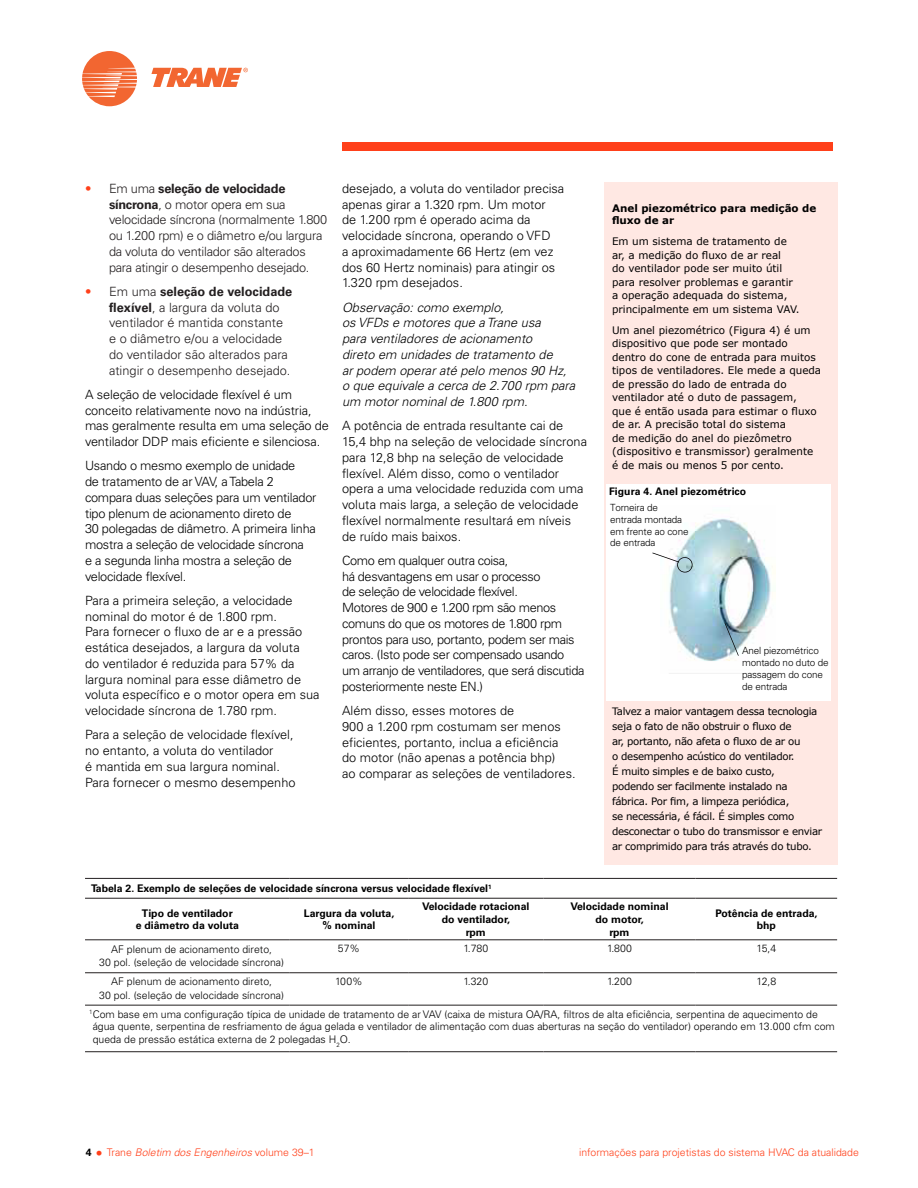
<style>
.page{position:relative;width:918px;height:1188px;background:#fff}
.page>*{position:absolute;margin:0;border:0;box-sizing:border-box;transform-origin:0 0}
.txt{font:300 12.75px/15.8px "Univers";color:#000}
.txt-2{font:300 12.75px/15.8px "Univers";letter-spacing:-.03em;color:#000}
.txt-3{font:300 12.75px/15.8px "Univers";letter-spacing:-.02em;color:#000}
.txt-4{font:italic 300 12.75px/15.8px "Univers";color:#000}
.t1{font:300 12.75px/15.8px "Univers";letter-spacing:-.02em;color:#231f20}
.t2{font:300 12.75px/15.8px "Univers";color:#231f20}
.txt-5{font:300 10.5px/12.8px "Univers";color:#000;text-align:center}
.tabela1{font:700 10.5px/12.6px "Univers";color:#000;text-align:center}
.tabela1-2{font:300 10.5px/13.5px "Univers";color:#000;text-align:center}
.t3{font:300 10.5px "Univers";color:#ff401a}
.t4{font:italic 300 10.5px "Univers";color:#ff401a}
.t5{font:10.35px/13.5px "Verdana";color:#000}
.t6{font:700 10.35px/12.5px "Verdana";color:#000}
.t7{font:10.2px/15px "Verdana";letter-spacing:-.03em;color:#000}
.t8{font:300 9.9px/11.9px "Univers";letter-spacing:-.015em;color:#000}
.s1{color:#ff401a}
.s2{font-weight:700}
.s3{font-weight:700;font-style:normal;color:#000}
.s4{font-weight:700;font-style:normal;font-size:13.5px}
.s5{font-style:normal}
</style>
<div class="page">
<div style="left:342px;top:142px;width:491px;height:9px;background:#ff401a"></div>
<svg style="left:151px;top:68px;width:97px;height:19px"></svg>
<svg style="left:82px;top:51px;width:55px;height:55px"></svg>
<div style="left:604px;top:183px;width:234px;height:682px;background:#ffe8e3"></div>
<div style="left:606px;top:484px;width:225px;height:216px;background:#fff"></div>
<img style="left:669px;top:518px;width:106px;height:143px">
<svg style="left:652px;top:553px;width:41px;height:20px"></svg>
<svg style="left:724px;top:622px;width:15px;height:34px"></svg>
<hr style="left:85px;top:878px;width:205px;height:1px;background:#231f20">
<hr style="left:290px;top:878px;width:118px;height:1px;background:#231f20">
<hr style="left:408px;top:878px;width:135px;height:1px;background:#231f20">
<hr style="left:543px;top:878px;width:153px;height:1px;background:#231f20">
<hr style="left:696px;top:878px;width:141px;height:1px;background:#231f20">
<hr style="left:85px;top:898px;width:205px;height:1px;background:#231f20">
<hr style="left:290px;top:898px;width:118px;height:1px;background:#231f20">
<hr style="left:408px;top:898px;width:135px;height:1px;background:#231f20">
<hr style="left:543px;top:898px;width:153px;height:1px;background:#231f20">
<hr style="left:696px;top:898px;width:141px;height:1px;background:#231f20">
<hr style="left:85px;top:939px;width:205px;height:1px;background:#231f20">
<hr style="left:290px;top:939px;width:118px;height:1px;background:#231f20">
<hr style="left:408px;top:939px;width:135px;height:1px;background:#231f20">
<hr style="left:543px;top:939px;width:153px;height:1px;background:#231f20">
<hr style="left:696px;top:939px;width:141px;height:1px;background:#231f20">
<hr style="left:85px;top:972px;width:205px;height:1px;background:#231f20">
<hr style="left:290px;top:972px;width:118px;height:1px;background:#231f20">
<hr style="left:408px;top:972px;width:135px;height:1px;background:#231f20">
<hr style="left:543px;top:972px;width:153px;height:1px;background:#231f20">
<hr style="left:696px;top:972px;width:141px;height:1px;background:#231f20">
<hr style="left:85px;top:1005px;width:205px;height:1px;background:#231f20">
<hr style="left:290px;top:1005px;width:118px;height:1px;background:#231f20">
<hr style="left:408px;top:1005px;width:135px;height:1px;background:#231f20">
<hr style="left:543px;top:1005px;width:153px;height:1px;background:#231f20">
<hr style="left:696px;top:1005px;width:141px;height:1px;background:#231f20">
<hr style="left:85px;top:1051px;width:205px;height:1px;background:#231f20">
<hr style="left:290px;top:1051px;width:118px;height:1px;background:#231f20">
<hr style="left:408px;top:1051px;width:135px;height:1px;background:#231f20">
<hr style="left:543px;top:1051px;width:153px;height:1px;background:#231f20">
<hr style="left:696px;top:1051px;width:141px;height:1px;background:#231f20">
<p class="t1" style="left:109px;top:181px;width:220px;text-indent:-24px"><span class="s1">•</span> Em uma <span class="s2">seleção de velocidade síncrona</span>, o motor opera em sua velocidade síncrona (normalmente 1.800 ou 1.200 rpm) e o diâmetro e/ou largura da voluta do ventilador são alterados para atingir o desempenho desejado.</p>
<p class="t2" style="left:109px;top:284px;width:185px;text-indent:-24px"><span class="s1">•</span> Em uma <span class="s2">seleção de velocidade flexível</span>, a largura da voluta do ventilador é mantida constante e o diâmetro e/ou a velocidade do ventilador são alterados para atingir o desempenho desejado.</p>
<p class="txt" style="left:85px;top:387px;width:245px">A seleção de velocidade flexível é um conceito relativamente novo na indústria, mas geralmente resulta em uma seleção de ventilador DDP mais eficiente e silenciosa.</p>
<p class="txt-3" style="left:85px;top:458px;width:233px">Usando o mesmo exemplo de unidade<br>de tratamento de ar VAV, a Tabela 2 compara duas seleções para um ventilador tipo plenum de acionamento direto de<br>30 polegadas de diâmetro. A primeira linha mostra a seleção de velocidade síncrona<br>e a segunda linha mostra a seleção de velocidade flexível.</p>
<p class="txt" style="left:85px;top:593px;width:236px">Para a primeira seleção, a velocidade nominal do motor é de 1.800 rpm.<br>Para fornecer o fluxo de ar e a pressão estática desejados, a largura da voluta<br>do ventilador é reduzida para 57% da largura nominal para esse diâmetro de voluta específico e o motor opera em sua velocidade síncrona de 1.780 rpm.</p>
<p class="txt" style="left:85px;top:727px;width:212px">Para a seleção de velocidade flexível, no entanto, a voluta do ventilador<br>é mantida em sua largura nominal.<br>Para fornecer o mesmo desempenho</p>
<p class="txt" style="left:342px;top:181px;width:224px">desejado, a voluta do ventilador precisa apenas girar a 1.320 rpm. Um motor<br>de 1.200 rpm é operado acima da velocidade síncrona, operando o VFD<br>a aproximadamente 66 Hertz (em vez dos 60 Hertz nominais) para atingir os 1.320 rpm desejados.</p>
<p class="txt-4" style="left:342px;top:299px;width:235px">Observação: como exemplo,<br>os VFDs e motores que a Trane usa<br>para ventiladores de acionamento<br>direto em unidades de tratamento de<br>ar podem operar até pelo menos 90 Hz, o que equivale a cerca de 2.700 rpm para um motor nominal de 1.800 rpm.</p>
<p class="txt" style="left:342px;top:418px;width:247px">A potência de entrada resultante cai de 15,4 bhp na seleção de velocidade síncrona para 12,8 bhp na seleção de velocidade flexível. Além disso, como o ventilador opera a uma velocidade reduzida com uma voluta mais larga, a seleção de velocidade flexível normalmente resultará em níveis de ruído mais baixos.</p>
<p class="txt-2" style="left:342px;top:553px;width:244px">Como em qualquer outra coisa,<br>há desvantagens em usar o processo<br>de seleção de velocidade flexível.<br>Motores de 900 e 1.200 rpm são menos comuns do que os motores de 1.800 rpm prontos para uso, portanto, podem ser mais caros. (Isto pode ser compensado usando um arranjo de ventiladores, que será discutida posteriormente neste EN.)</p>
<p class="txt" style="left:342px;top:703px;width:235px">Além disso, esses motores de<br>900 a 1.200 rpm costumam ser menos eficientes, portanto, inclua a eficiência do motor (não apenas a potência bhp)<br>ao comparar as seleções de ventiladores.</p>
<p class="t6" style="left:612px;top:202px;width:206px">Anel piezométrico para medição de fluxo de ar</p>
<p class="t5" style="left:612px;top:235px;width:189px">Em um sistema de tratamento de ar, a medição do fluxo de ar real<br>do ventilador pode ser muito útil para resolver problemas e garantir a operação adequada do sistema, principalmente em um sistema VAV.</p>
<p class="t5" style="left:612px;top:323px;width:211px">Um anel piezométrico (Figura 4) é um dispositivo que pode ser montado dentro do cone de entrada para muitos tipos de ventiladores. Ele mede a queda de pressão do lado de entrada do ventilador até o duto de passagem,<br>que é então usada para estimar o fluxo de ar. A precisão total do sistema<br>de medição do anel do piezômetro (dispositivo e transmissor) geralmente é de mais ou menos 5 por cento.</p>
<p class="tabela1" style="left:609px;top:485px;width:139px">Figura 4. Anel piezométrico</p>
<p class="t8" style="left:610px;top:501px;width:80px">Torneira de entrada montada em frente ao cone de entrada</p>
<p class="t8" style="left:742px;top:645px;width:88px">Anel piezométrico montado no duto de passagem do cone de entrada</p>
<p class="t7" style="left:612px;top:704px;width:212px">Talvez a maior vantagem dessa tecnologia seja o fato de não obstruir o fluxo de<br>ar, portanto, não afeta o fluxo de ar ou<br>o desempenho acústico do ventilador.<br>É muito simples e de baixo custo,<br>podendo ser facilmente instalado na fábrica. Por fim, a limpeza periódica,<br>se necessária, é fácil. É simples como desconectar o tubo do transmissor e enviar ar comprimido para trás através do tubo.</p>
<p class="tabela1" style="left:91px;top:882px;width:402px">Tabela 2. Exemplo de seleções de velocidade síncrona versus velocidade flexível<sup>1</sup></p>
<p class="tabela1" style="left:136px;top:907px;width:105px">Tipo de ventilador<br>e diâmetro da voluta</p>
<p class="tabela1" style="left:304px;top:907px;width:92px">Largura da voluta, % nominal</p>
<p class="tabela1" style="left:422px;top:900px;width:109px">Velocidade rotacional do ventilador,<br>rpm</p>
<p class="tabela1" style="left:570px;top:900px;width:100px">Velocidade nominal do motor,<br>rpm</p>
<p class="tabela1" style="left:715px;top:907px;width:104px">Potência de entrada, bhp</p>
<p class="tabela1-2" style="left:99px;top:942px;width:186px">AF plenum de acionamento direto,<br>30 pol. (seleção de velocidade síncrona)</p>
<p class="txt-5" style="left:338px;top:942px;width:24px">57%</p>
<p class="txt-5" style="left:463px;top:942px;width:26px">1.780</p>
<p class="txt-5" style="left:607px;top:942px;width:27px">1.800</p>
<p class="txt-5" style="left:756px;top:942px;width:21px">15,4</p>
<p class="txt-5" style="left:99px;top:975px;width:186px;line-height:13.5px">AF plenum de acionamento direto,<br>30 pol. (seleção de velocidade síncrona)</p>
<p class="txt-5" style="left:335px;top:975px;width:29px">100%</p>
<p class="txt-5" style="left:463px;top:975px;width:26px">1.320</p>
<p class="txt-5" style="left:607px;top:975px;width:27px">1.200</p>
<p class="txt-5" style="left:756px;top:975px;width:21px">12,8</p>
<p class="txt-5" style="left:93px;top:1008px;width:744px;text-align:left;text-indent:-3px"><sup>1</sup>Com base em uma configuração típica de unidade de tratamento de ar VAV (caixa de mistura OA/RA, filtros de alta eficiência, serpentina de aquecimento de água quente, serpentina de resfriamento de água gelada e ventilador de alimentação com duas aberturas na seção do ventilador) operando em 13.000 cfm com queda de pressão estática externa de 2 polegadas H<sub>2</sub>O.</p>
<p class="t4" style="left:86px;top:1146px;width:230px"><span class="s3">4</span> <span class="s4">•</span> <span class="s5">Trane</span> Boletim dos Engenheiros <span class="s5">volume 39–1</span></p>
<p class="t3" style="left:579px;top:1146px;width:281px">informações para projetistas do sistema HVAC da atualidade</p>
</div>
